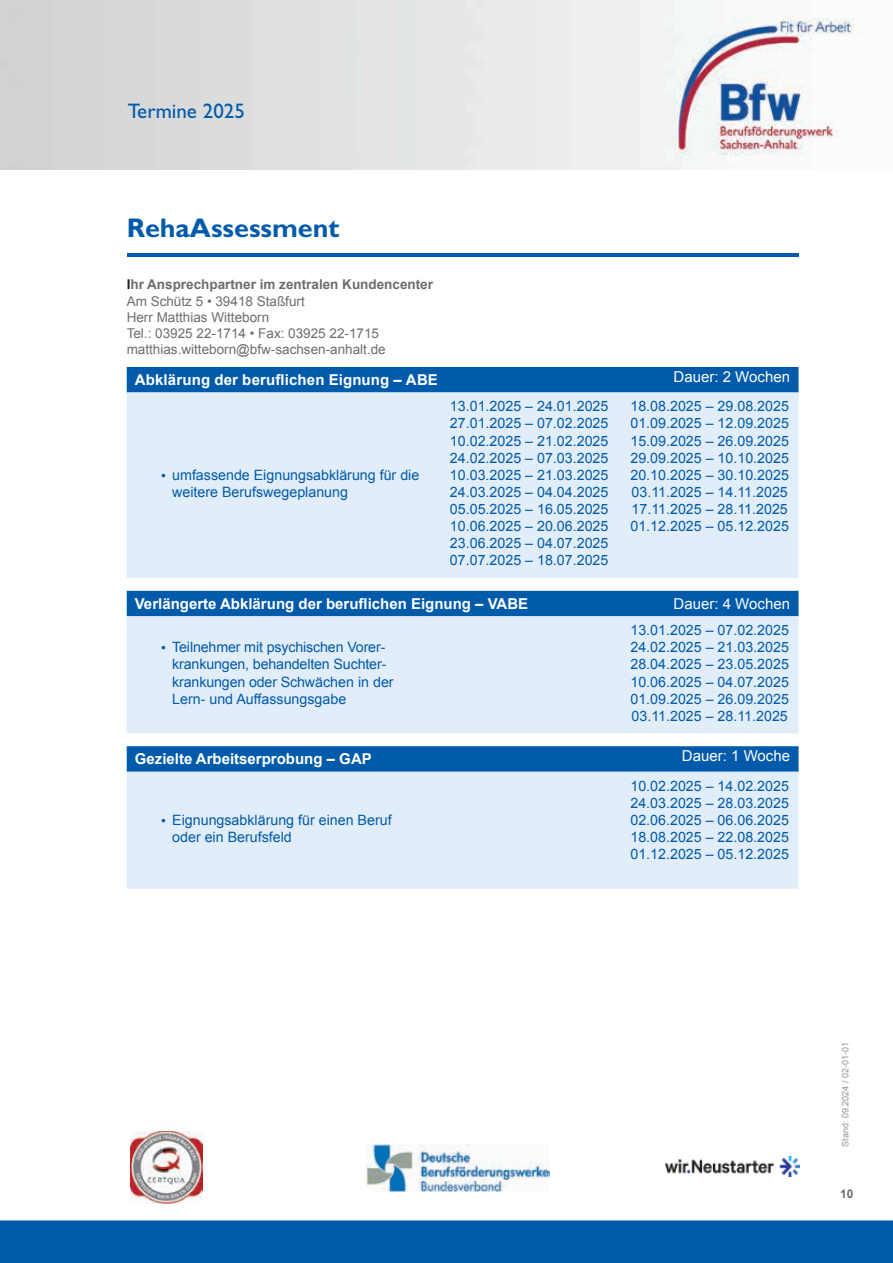
<style>
.page{position:relative;width:893px;height:1263px;background:#fff}
.page>*{position:absolute;margin:0;border:0;box-sizing:border-box;transform-origin:0 0}
.t1{font:700 27px "Gill Sans Std";color:#015aaa}
.t2{font:21px "Gill Sans Std";color:#015aaa}
.t3{font:700 15px "Arial";color:#fff}
.t4{font:15px "Arial";color:#fff}
.t5{font:14.25px/17.1px "Arial";color:#015aaa;text-align:justify}
.t6{font:13.5px/16.2px "Arial";color:#6c6d70}
.t7{font:700 12px "Arial";color:#6c6d70}
.t8{font:9px "Arial";color:#939598}
.s1{font-weight:700;color:#231f20}
.s2{font-weight:700}
</style>
<div class="page">
<div style="left:0;top:1220px;width:893px;height:43px;background:#015aaa"></div>
<img style="left:0;top:0;width:864px;height:170px">
<img style="left:131px;top:1131px;width:71px;height:72px">
<img style="left:366px;top:1145px;width:184px;height:46px">
<img style="left:665px;top:1156px;width:134px;height:20px">
<div style="left:127px;top:367px;width:672px;height:25px;background:#015aaa"></div>
<div style="left:127px;top:392px;width:672px;height:186px;background:#e1edf8"></div>
<div style="left:127px;top:591px;width:672px;height:25px;background:#015aaa"></div>
<div style="left:127px;top:616px;width:672px;height:117px;background:#e1edf8"></div>
<svg style="left:127px;top:746px;width:672px;height:26px;background:#075dac"></svg>
<div style="left:127px;top:772px;width:672px;height:117px;background:#e1edf8"></div>
<hr style="left:127px;top:254px;width:672px;height:3px;background:#015aaa">
<h2 class="t2" style="left:128px;top:99px;width:119px">Termine 2025</h2>
<h1 class="t1" style="left:127px;top:212px;width:214px">RehaAssessment</h1>
<p class="t6" style="left:127px;top:277px;width:308px"><span class="s1">I</span><span class="s2">hr Ansprechpartner im zentralen Kundencenter </span>Am Schütz 5 • 39418 Staßfurt<br>Herr Matthias Witteborn<br>Tel.: 03925 22-1714 • Fax: 03925 22-1715 matthias.witteborn@bfw-sachsen-anhalt.de</p>
<p class="t3" style="left:135px;top:370px;width:305px">Abklärung der beruflichen Eignung – ABE</p>
<p class="t4" style="left:674px;top:367px;width:118px">Dauer: 2 Wochen</p>
<p class="t5" style="left:450px;top:398px;width:160px">13.01.2025 – 24.01.2025<br>27.01.2025 – 07.02.2025<br>10.02.2025 – 21.02.2025<br>24.02.2025 – 07.03.2025<br>10.03.2025 – 21.03.2025<br>24.03.2025 – 04.04.2025<br>05.05.2025 – 16.05.2025<br>10.06.2025 – 20.06.2025<br>23.06.2025 – 04.07.2025<br>07.07.2025 – 18.07.2025</p>
<p class="t5" style="left:630px;top:398px;width:160px">18.08.2025 – 29.08.2025<br>01.09.2025 – 12.09.2025<br>15.09.2025 – 26.09.2025<br>29.09.2025 – 10.10.2025<br>20.10.2025 – 30.10.2025<br>03.11.2025 – 14.11.2025<br>17.11.2025 – 28.11.2025<br>01.12.2025 – 05.12.2025</p>
<p class="t3" style="left:135px;top:594px;width:395px">Verlängerte Abklärung der beruflichen Eignung – VABE</p>
<p class="t4" style="left:674px;top:594px;width:118px">Dauer: 4 Wochen</p>
<p class="t5" style="left:172px;top:639px;width:223px;text-align:left;text-indent:-11px">• Teilnehmer mit psychischen Vorer&shy;krankungen, behandelten Suchter&shy;krankungen oder Schwächen in der Lern- und Auffassungsgabe</p>
<p class="t5" style="left:172px;top:466px;width:249px;text-indent:-11px">• umfassende Eignungsabklärung für die weitere Berufswegeplanung</p>
<p class="t5" style="left:630px;top:622px;width:160px">13.01.2025 – 07.02.2025<br>24.02.2025 – 21.03.2025<br>28.04.2025 – 23.05.2025<br>10.06.2025 – 04.07.2025<br>01.09.2025 – 26.09.2025<br>03.11.2025 – 28.11.2025</p>
<p class="t3" style="left:135px;top:749px;width:238px">Gezielte Arbeitserprobung – GAP</p>
<p class="t4" style="left:682px;top:746px;width:110px">Dauer: 1 Woche</p>
<p class="t5" style="left:172px;top:811px;width:221px;text-indent:-11px">• Eignungsabklärung für einen Beruf oder ein Berufsfeld</p>
<p class="t5" style="left:630px;top:777px;width:160px">10.02.2025 – 14.02.2025<br>24.03.2025 – 28.03.2025<br>02.06.2025 – 06.06.2025<br>18.08.2025 – 22.08.2025<br>01.12.2025 – 05.12.2025</p>
<p class="t8" style="left:839px;top:1147px;width:106px;rotate:-90deg">Stand: 09.2024 / 02-01-01</p>
<p class="t7" style="left:840px;top:1185px;width:15px">10</p>
</div>
